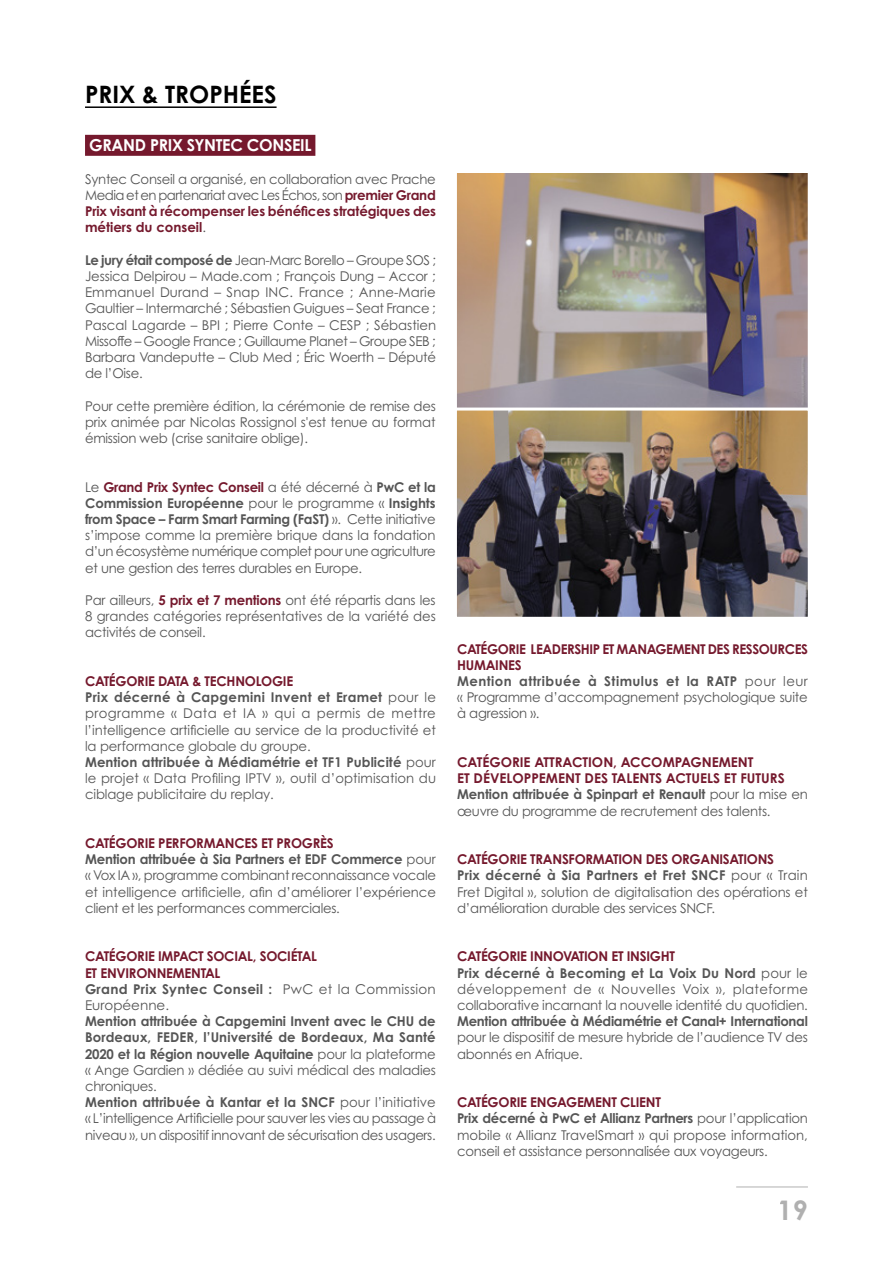
<style>
.page{position:relative;width:893px;height:1263px;background:#fff}
.page>*{position:absolute;margin:0;border:0;box-sizing:border-box;transform-origin:0 0}
.t1{font:700 27px "Century Gothic Pro";color:#b0b0b0}
.t2{font:700 24px "Century Gothic Pro";color:#000}
.t3{font:700 16.5px "Century Gothic Pro";letter-spacing:-.02em;color:#fff}
.t4{font:13.5px/16.2px "Century Gothic Pro";letter-spacing:-.02em;color:#555}
.t5{font:700 13.5px/16.2px "Century Gothic Pro";letter-spacing:-.01em;color:#75192d}
.t6{font:700 13.5px "Century Gothic Pro";letter-spacing:-.02em;color:#555}
.s1{font-weight:700;color:#75192d}
.s2{font-weight:700}
.s3{color:#555}
.s4{font-weight:400;color:#555}
</style>
<div class="page">
<hr style="left:736px;top:1186px;width:72px;height:1px;background:#b0b0b0">
<hr style="left:85px;top:106px;width:192px;height:2px;background:#000">
<div style="left:85px;top:135px;width:230px;height:21px;background:#75192d"></div>
<img style="left:457px;top:173px;width:351px;height:233px">
<img style="left:456px;top:406px;width:352px;height:211px">
<h2 class="t2" style="left:85px;top:79px;width:193px">PRIX &amp; TROPHÉES</h2>
<p class="t3" style="left:89px;top:135px;width:224px">GRAND PRIX SYNTEC CONSEIL</p>
<p class="t4" style="left:85px;top:171px;width:352px;text-align:justify">Syntec Conseil a organisé, en collaboration avec Prache Media et en partenariat avec Les Échos, son <span class="s1">premier Grand Prix visant à récompenser les bénéfices stratégiques des métiers du conseil</span>.</p>
<p class="t4" style="left:85px;top:252px;width:352px;text-align:justify"><span class="s2">Le jury était composé de</span> Jean-Marc Borello – Groupe SOS ; Jessica Delpirou – Made.com ; François Dung – Accor ; Emmanuel Durand – Snap INC. France ; Anne-Marie Gaultier – Intermarché ; Sébastien Guigues – Seat France ; Pascal Lagarde – BPI ; Pierre Conte – CESP ; Sébastien Missoffe – Google France ; Guillaume Planet – Groupe SEB ; Barbara Vandeputte – Club Med ; Éric Woerth – Député de l’Oise.</p>
<p class="t4" style="left:85px;top:397px;width:352px;text-align:justify">Pour cette première édition, la cérémonie de remise des prix animée par Nicolas Rossignol s'est tenue au format émission web (crise sanitaire oblige).</p>
<p class="t4" style="left:85px;top:478px;width:352px;text-align:justify">Le <span class="s1">Grand Prix Syntec Conseil</span> a été décerné à <span class="s2">PwC et la Commission Européenne</span> pour le programme « <span class="s2">Insights from Space – Farm Smart Farming (FaST)</span> ». Cette initiative s’impose comme la première brique dans la fondation d’un écosystème numérique complet pour une agriculture et une gestion des terres durables en Europe.</p>
<p class="t4" style="left:85px;top:592px;width:352px;text-align:justify">Par ailleurs, <span class="s1">5 prix et 7 mentions</span> ont été répartis dans les 8 grandes catégories représentatives de la variété des activités de conseil.</p>
<p class="t4" style="left:85px;top:673px;width:352px"><span class="s1">CATÉGORIE DATA &amp; TECHNOLOGIE<br></span><span class="s2">Prix décerné à Capgemini Invent et Eramet</span> pour le programme « Data et IA » qui a permis de mettre l’intelligence artificielle au service de la productivité et la performance globale du groupe.<br><span class="s2">Mention attribuée à Médiamétrie et TF1 Publicité</span> pour le projet « Data Profiling IPTV », outil d’optimisation du ciblage publicitaire du replay.</p>
<p class="t4" style="left:85px;top:835px;width:353px"><span class="s1">CATÉGORIE PERFORMANCES ET PROGRÈS<br></span><span class="s2">Mention attribuée à Sia Partners et EDF Commerce</span> pour « Vox IA », programme combinant reconnaissance vocale et intelligence artificielle, afin d’améliorer l’expérience client et les performances commerciales.</p>
<p class="t5" style="left:85px;top:948px;width:352px">CATÉGORIE IMPACT SOCIAL, SOCIÉTAL<br>ET ENVIRONNEMENTAL<br><span class="s3">Grand Prix Syntec Conseil :</span> <span class="s4">PwC et la Commission<br>Européenne.</span></p>
<p class="t4" style="left:85px;top:1013px;width:352px"><span class="s2">Mention attribuée à Capgemini Invent avec le CHU de Bordeaux, FEDER, l’Université de Bordeaux, Ma Santé 2020 et la Région nouvelle Aquitaine</span> pour la plateforme « Ange Gardien » dédiée au suivi médical des maladies chroniques.<br><span class="s2">Mention attribuée à Kantar et la SNCF</span> pour l’initiative « L’intelligence Artificielle pour sauver les vies au passage à niveau », un dispositif innovant de sécurisation des usagers.</p>
<p class="t4" style="left:457px;top:640px;width:352px"><span class="s1">CATÉGORIE LEADERSHIP ET MANAGEMENT DES RESSOURCES HUMAINES<br></span><span class="s2">Mention attribuée à Stimulus et la RATP</span> pour leur « Programme d’accompagnement psychologique suite à agression ».</p>
<p class="t5" style="left:457px;top:754px;width:352px">CATÉGORIE ATTRACTION, ACCOMPAGNEMENT<br>ET DÉVELOPPEMENT DES TALENTS ACTUELS ET FUTURS <span class="s3">Mention attribuée à Spinpart et Renault</span> <span class="s4">pour la mise en œuvre du programme de recrutement des talents.</span></p>
<p class="t4" style="left:457px;top:851px;width:352px"><span class="s1">CATÉGORIE TRANSFORMATION DES ORGANISATIONS<br></span><span class="s2">Prix décerné à Sia Partners et Fret SNCF</span> pour « Train Fret Digital », solution de digitalisation des opérations et d’amélioration durable des services SNCF.</p>
<p class="t4" style="left:457px;top:948px;width:352px"><span class="s1">CATÉGORIE INNOVATION ET INSIGHT<br></span><span class="s2">Prix décerné à Becoming et La Voix Du Nord</span> pour le développement de « Nouvelles Voix », plateforme collaborative incarnant la nouvelle identité du quotidien.</p>
<p class="t6" style="left:457px;top:1013px;width:352px">Mention attribuée à Médiamétrie et Canal+ International</p>
<p class="t4" style="left:457px;top:1029px;width:352px">pour le dispositif de mesure hybride de l’audience TV des abonnés en Afrique.</p>
<p class="t4" style="left:457px;top:1094px;width:352px"><span class="s1">CATÉGORIE ENGAGEMENT CLIENT<br></span><span class="s2">Prix décerné à PwC et Allianz Partners</span> pour l’application mobile « Allianz TravelSmart » qui propose information, conseil et assistance personnalisée aux voyageurs.</p>
<h1 class="t1" style="left:778px;top:1194px;width:32px">19</h1>
</div>
